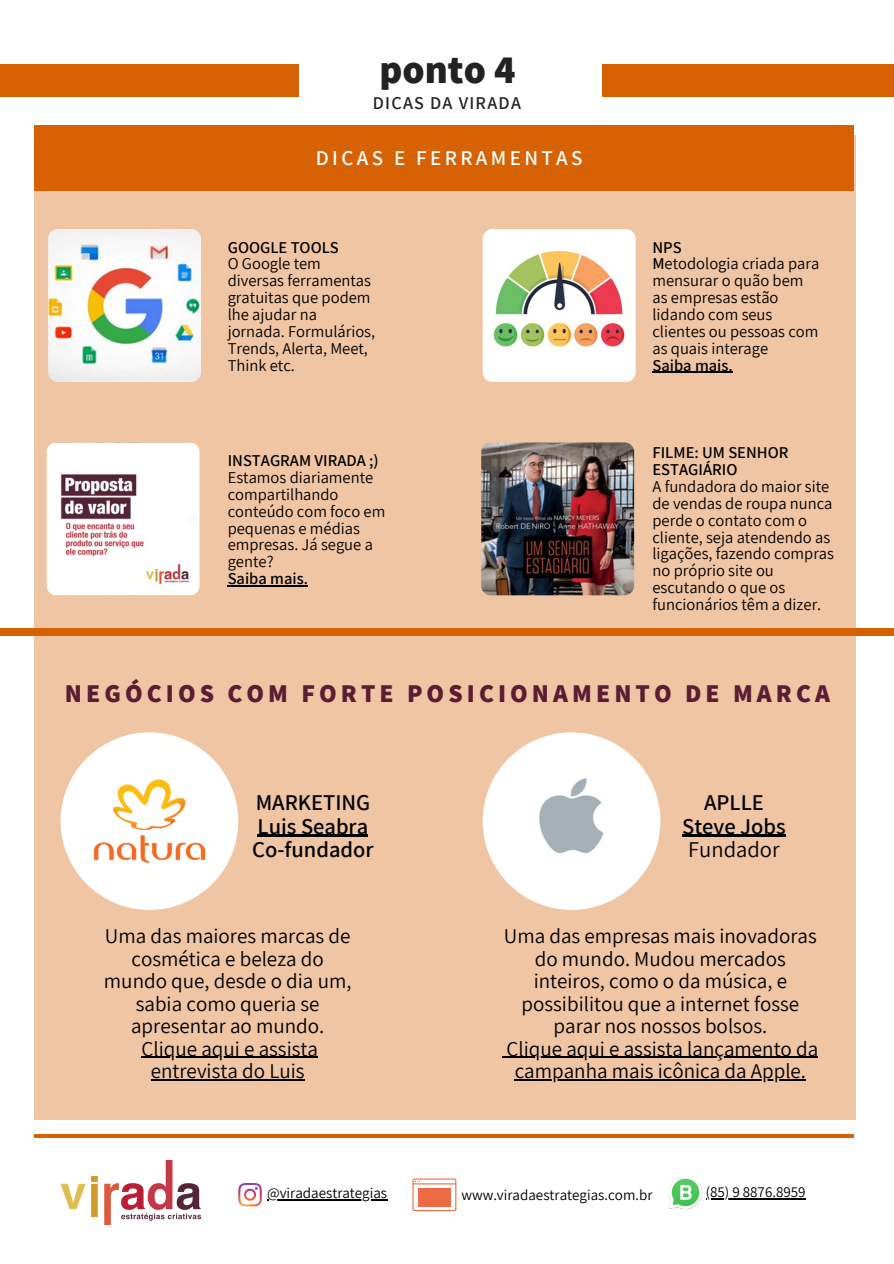
<style>
.page{position:relative;width:894px;height:1264px;background:#fff}
.page>*{position:absolute;margin:0;border:0;box-sizing:border-box;transform-origin:0 0}
.t1{font:800 39.75px "Assistant";color:#222}
.t2{font:800 25.5px "Assistant";letter-spacing:.16em;color:#5c1c34}
.t3{font:600 22.5px "Assistant";color:#000}
.t4{font:22.5px "Assistant";color:#000}
.t5{font:21px/22.5px "Assistant";color:#000;text-align:center}
.t6{font:600 21px "Assistant";letter-spacing:.16em;color:#fff}
.t7{font:600 18px "Assistant";letter-spacing:.07em;color:#222}
.t8{font:16.5px/17px "Assistant";color:#000}
.t9{font:600 16.5px/17px "Assistant";color:#000}
.t10{font:15px "Assistant";color:#000}
.s1{font-weight:600}
</style>
<div class="page">
<div style="left:0;top:64px;width:298px;height:32px;background:#d66203"></div>
<div style="left:601px;top:64px;width:292px;height:32px;background:#d66203"></div>
<hr style="left:35px;top:1134px;width:818px;height:4px;background:#d66203">
<div style="left:0;top:628px;width:893px;height:8px;background:#d66203"></div>
<div style="left:35px;top:136px;width:820px;height:983px;background:#f0c5a3"></div>
<div style="left:35px;top:125px;width:819px;height:66px;background:#d66203"></div>
<svg style="left:238px;top:1183px;width:24px;height:23px"></svg>
<img style="left:60px;top:1160px;width:141px;height:64px">
<img style="left:669px;top:1176px;width:33px;height:33px">
<svg style="left:412px;top:1178px;width:44px;height:33px"></svg>
<div style="left:418px;top:1187px;width:32px;height:19px;background:#ed6b44"></div>
<img style="left:48px;top:229px;width:153px;height:153px;border-radius:10px">
<img style="left:47px;top:442px;width:152px;height:153px;border-radius:10px">
<img style="left:482px;top:229px;width:153px;height:153px;border-radius:10px">
<img style="left:481px;top:442px;width:153px;height:153px;border-radius:10px">
<img style="left:61px;top:732px;width:177px;height:178px;border-radius:50%">
<hr style="left:682px;top:834px;width:103px;height:3px;background:#000">
<img style="left:482px;top:732px;width:178px;height:178px;border-radius:50%">
<hr style="left:267px;top:1199px;width:120px;height:1px;background:#000">
<hr style="left:705px;top:1198px;width:100px;height:1px;background:#000">
<hr style="left:652px;top:372px;width:80px;height:1px;background:#000">
<hr style="left:228px;top:585px;width:80px;height:1px;background:#000">
<hr style="left:141px;top:1056px;width:177px;height:1px;background:#000">
<hr style="left:151px;top:1079px;width:153px;height:1px;background:#000">
<hr style="left:257px;top:834px;width:111px;height:3px;background:#000">
<hr style="left:506px;top:1056px;width:312px;height:1px;background:#000">
<hr style="left:514px;top:1079px;width:291px;height:1px;background:#000">
<p class="t1" style="left:379px;top:43px;width:137px">ponto 4</p>
<p class="t7" style="left:372px;top:91px;width:150px">DICAS DA VIRADA</p>
<p class="t6" style="left:316px;top:144px;width:268px">DICAS E FERRAMENTAS</p>
<p class="t9" style="left:228px;top:238px;width:113px">GOOGLE TOOLS</p>
<p class="t8" style="left:228px;top:255px;width:149px">O Google tem diversas ferramentas gratuitas que podem lhe ajudar na jornada. Formulários,<br>Trends, Alerta, Meet,<br>Think etc.</p>
<p class="t9" style="left:228px;top:451px;width:152px">INSTAGRAM VIRADA ;)</p>
<p class="t8" style="left:228px;top:468px;width:159px">Estamos diariamente compartilhando conteúdo com foco em pequenas e médias empresas. Já segue a gente?</p>
<p class="t9" style="left:228px;top:569px;width:82px">Saiba mais.</p>
<p class="t9" style="left:652px;top:238px;width:31px">NPS</p>
<p class="t8" style="left:652px;top:255px;width:168px"><span class="s1">M</span>etodologia criada para mensurar o quão bem as empresas estão lidando com seus clientes ou pessoas com as quais interage</p>
<p class="t9" style="left:652px;top:356px;width:82px">Saiba mais.</p>
<p class="t9" style="left:652px;top:443px;width:137px">FILME: UM SENHOR<br>ESTAGIÁRIO</p>
<p class="t8" style="left:652px;top:477px;width:183px">A fundadora do maior site de vendas de roupa nunca perde o contato com o cliente, seja atendendo as ligações, fazendo compras no próprio site ou escutando o que os funcionários têm a dizer.</p>
<p class="t2" style="left:65px;top:676px;width:766px">NEGÓCIOS COM FORTE POSICIONAMENTO DE MARCA</p>
<p class="t3" style="left:255px;top:787px;width:116px">MARKETING</p>
<p class="t3" style="left:257px;top:810px;width:112px">Luis Seabra</p>
<p class="t3" style="left:252px;top:834px;width:123px">Co-fundador</p>
<p class="t5" style="left:104px;top:924px;width:249px">Uma das maiores marcas de cosmética e beleza do mundo que, desde o dia um, sabia como queria se apresentar ao mundo.</p>
<p class="t5" style="left:141px;top:1036px;width:178px">Clique aqui e assista entrevista do Luis</p>
<p class="t3" style="left:704px;top:787px;width:61px">APLLE</p>
<p class="t3" style="left:682px;top:810px;width:105px">Steve Jobs</p>
<p class="t4" style="left:688px;top:834px;width:93px">Fundador</p>
<p class="t5" style="left:503px;top:924px;width:314px">Uma das empresas mais inovadoras do mundo. Mudou mercados inteiros, como o da música, e possibilitou que a internet fosse parar nos nossos bolsos.</p>
<p class="t5" style="left:506px;top:1036px;width:313px">Clique aqui e assista lançamento da campanha mais icônica da Apple.</p>
<p class="t10" style="left:267px;top:1182px;width:121px">@viradaestrategias</p>
<p class="t10" style="left:461px;top:1185px;width:192px">www.viradaestrategias.com.br</p>
<p class="t10" style="left:705px;top:1181px;width:101px">(85) 9 8876.8959</p>
</div>
